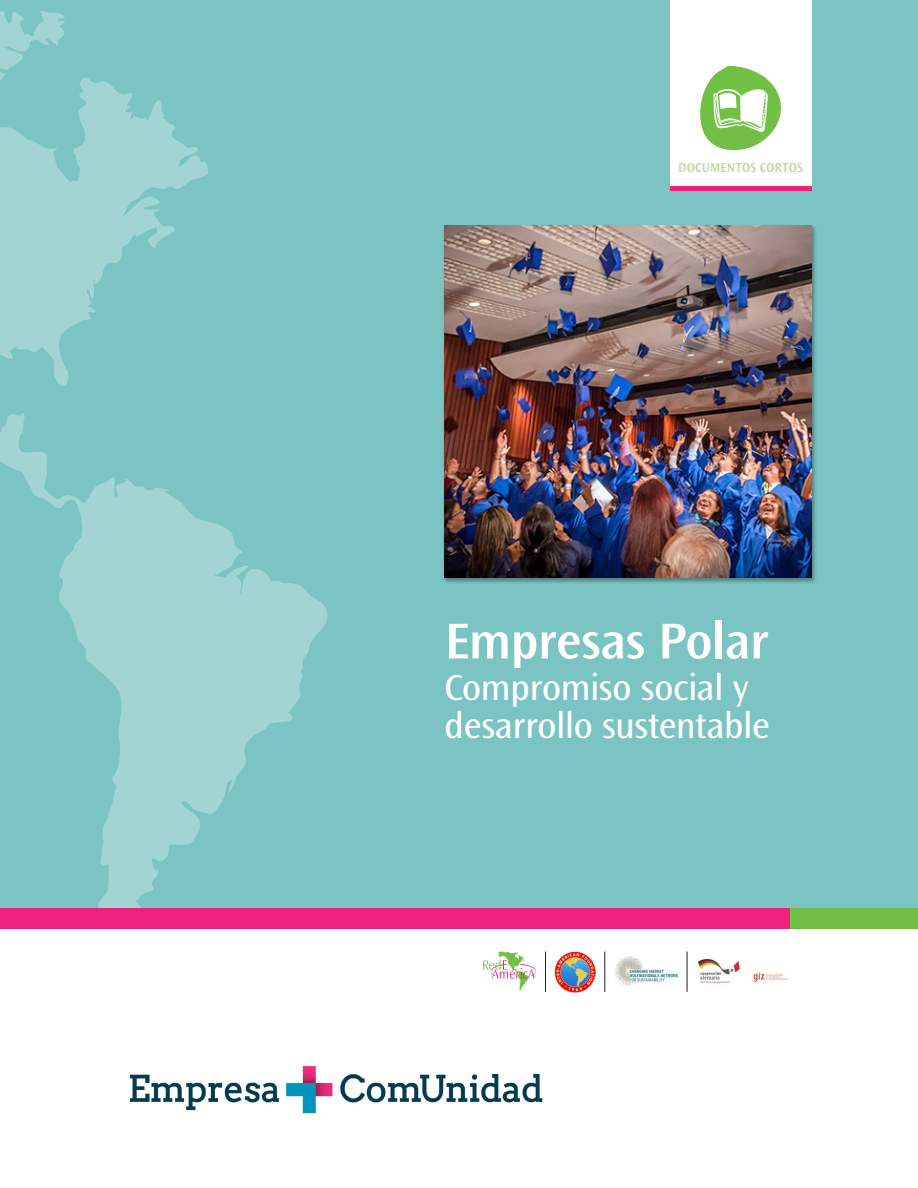
<style>
.page{position:relative;width:918px;height:1188px;background:#fff}
.page>*{position:absolute;margin:0;border:0;box-sizing:border-box;transform-origin:0 0}
.titulo_1{font:600 52.5px "Ocean Sans Std";letter-spacing:-.015em;color:#fff}
.titulo_2{font:37.5px/37.5px "Ocean Sans Std";letter-spacing:-.015em;color:#fff}
.conriza_izq{font:600 13.5px "Ocean Sans Std";letter-spacing:.005em;color:#b6da9c}
</style>
<div class="page">
<div style="left:0;top:0;width:918px;height:908px;background:#7cc3c3"></div>
<svg style="left:0;top:11px;width:329px;height:918px"></svg>
<div style="left:0;top:908px;width:790px;height:20px;background:#ee217f"></div>
<div style="left:790px;top:908px;width:128px;height:20px;background:#71bf45"></div>
<img style="left:129px;top:1066px;width:414px;height:48px">
<svg style="left:483px;top:951px;width:53px;height:40px"></svg>
<img style="left:554px;top:952px;width:41px;height:40px">
<img style="left:614px;top:957px;width:64px;height:28px">
<img style="left:698px;top:959px;width:90px;height:24px">
<hr style="left:545px;top:952px;width:1px;height:40px;background:#231f20">
<hr style="left:605px;top:952px;width:1px;height:40px;background:#231f20">
<hr style="left:687px;top:952px;width:1px;height:40px;background:#231f20">
<div style="left:670px;top:0;width:142px;height:190px;background:#fff"></div>
<svg style="left:700px;top:66px;width:81px;height:85px"></svg>
<hr style="left:670px;top:186px;width:142px;height:4px;background:#ee217f">
<div style="left:443px;top:224px;width:374px;height:360px;background:#231f20;opacity:.4"></div>
<img style="left:445px;top:225px;width:367px;height:353px">
<p class="conriza_izq" style="left:678px;top:160px;width:126px">DOCUMENTOS CORTOS</p>
<p class="titulo_1" style="left:445px;top:612px;width:326px">Empresas Polar</p>
<p class="titulo_2" style="left:445px;top:670px;width:327px">Compromiso social y desarrollo sustentable</p>
</div>
